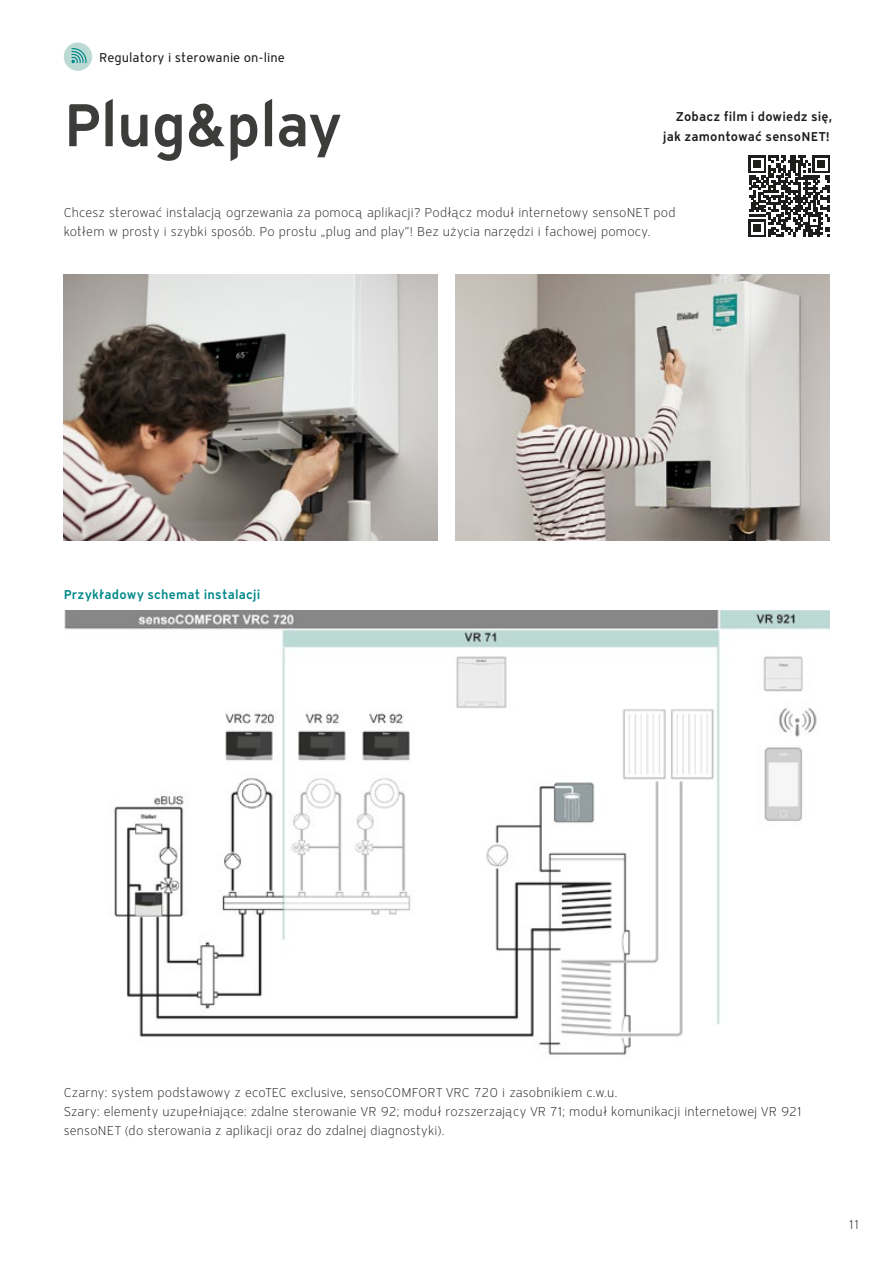
<style>
.page{position:relative;width:893px;height:1263px;background:#fff}
.page>*{position:absolute;margin:0;border:0;box-sizing:border-box;transform-origin:0 0}
.t1{font:600 60px "Vaillant 16";letter-spacing:-.015em;color:#3c3c3b}
.Fließtext{font:300 12.75px/19.2px "Vaillant 16";letter-spacing:.01em;color:#1d1d1b}
.Grüner_Kasten{font:300 12.75px/19.2px "Vaillant 16";letter-spacing:.01em;color:#1d1d1b}
.Grüner_Kasten_Sublin{font:600 12.75px/19.2px "Vaillant 16";letter-spacing:.015em;color:#1d1d1b;text-align:right}
.t2{font:12.75px "Vaillant 16";color:#1d1d1b}
.Grüner_Kasten-2{font:600 12.75px "Vaillant 16";letter-spacing:.015em;color:#00888a}
.tekst{font:300 12.75px "Vaillant 16";color:#1d1d1b}
</style>
<div class="page">
<img style="left:456px;top:274px;width:373px;height:266px">
<img style="left:64px;top:274px;width:373px;height:266px">
<div style="left:64px;top:43px;width:28px;height:28px;background:#bcdad4;border-radius:50%"></div>
<svg style="left:71px;top:48px;width:16px;height:15px"></svg>
<img style="left:64px;top:610px;width:765px;height:445px">
<svg style="left:749px;top:156px;width:81px;height:81px"></svg>
<p class="t2" style="left:99px;top:49px;width:187px">Regulatory i sterowanie on-line</p>
<p class="t1" style="left:64px;top:84px;width:280px">Plug&amp;play</p>
<p class="Grüner_Kasten_Sublin" style="left:663px;top:107px;width:170px">Zobacz film i dowiedz się, jak zamontować sensoNET!</p>
<p class="Grüner_Kasten" style="left:64px;top:203px;width:613px">Chcesz sterować instalacją ogrzewania za pomocą aplikacji? Podłącz moduł internetowy sensoNET pod kotłem w prosty i szybki sposób. Po prostu „plug and play”! Bez użycia narzędzi i fachowej pomocy.</p>
<p class="Grüner_Kasten-2" style="left:64px;top:586px;width:198px">Przykładowy schemat instalacji</p>
<p class="Fließtext" style="left:64px;top:1082px;width:555px">Czarny: system podstawowy z ecoTEC exclusive, sensoCOMFORT VRC 720 i zasobnikiem c.w.u.</p>
<p class="Fließtext" style="left:64px;top:1101px;width:739px">Szary: elementy uzupełniające: zdalne sterowanie VR 92; moduł rozszerzający VR 71; moduł komunikacji internetowej VR 921 sensoNET (do sterowania z aplikacji oraz do zdalnej diagnostyki).</p>
<p class="tekst" style="left:849px;top:1216px;width:11px">11</p>
</div>
